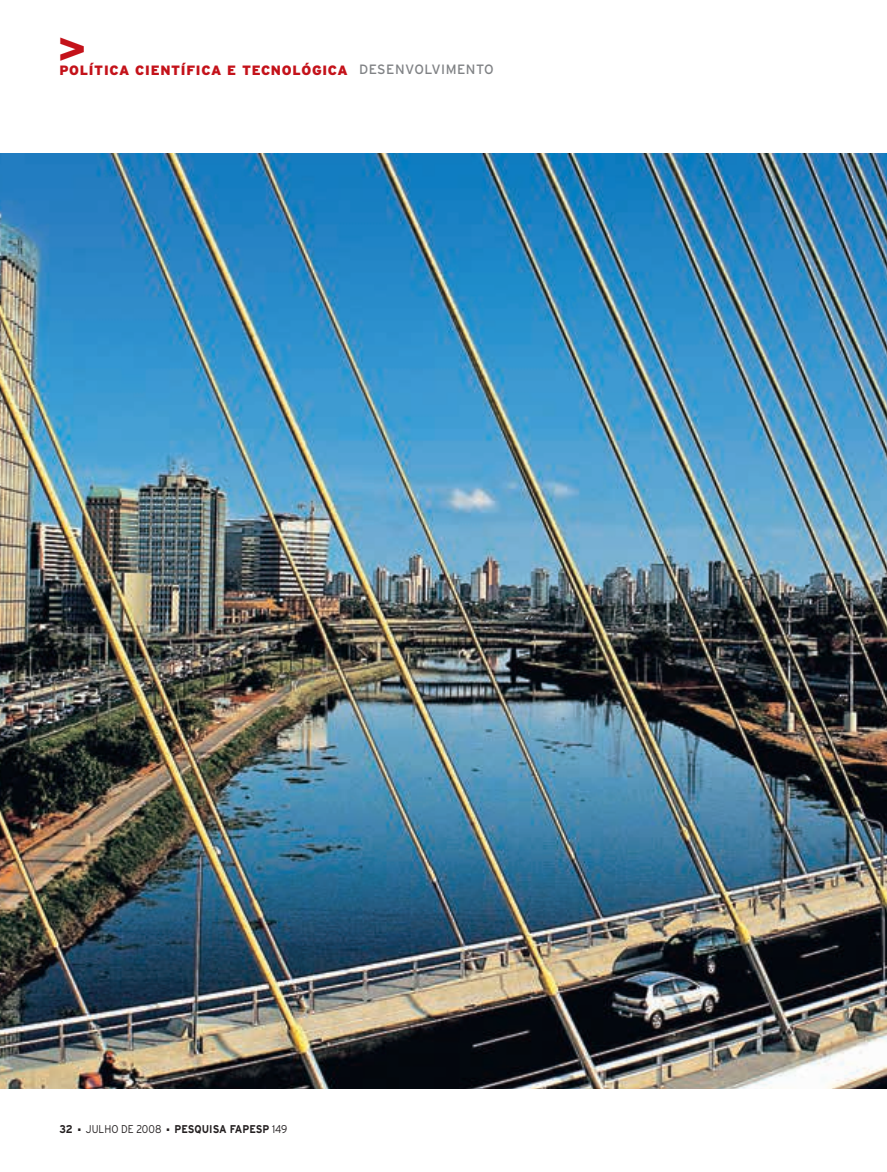
<style>
.page{position:relative;width:887px;height:1172px;background:#fff}
.page>*{position:absolute;margin:0;border:0;box-sizing:border-box;transform-origin:0 0}
.t1{font:600 48px "Franklin Gothic";color:#c4121a}
.t2{font:900 13.5px "Interstate";letter-spacing:.035em;color:#c4121a}
.t3{font:700 11.25px "Interstate";color:#231f20;scale:.9 1}
.t4{font:300 11.25px "Interstate";color:#231f20;scale:.9 1}
.s1{font-weight:400;color:#808285}
.s2{font-weight:300}
</style>
<div class="page">
<img style="left:0;top:154px;width:886px;height:933px">
<h1 class="t1" style="left:58px;top:18px;width:30px">&gt;</h1>
<p class="t2" style="left:59px;top:65px;width:436px">POL ÍTIC A C IEN TÍF IC A E TEC N OL ÓG IC A <span class="s1">DESENV OLV IM ENTO</span></p>
<p class="t3" style="left:60px;top:1124px;width:14px">32</p>
<p class="t4" style="left:78px;top:1124px;width:94px">■ JULHO DE 2008</p>
<p class="t3" style="left:167px;top:1124px;width:136px">■ PESQUISA FAPESP <span class="s2">149</span></p>
</div>
